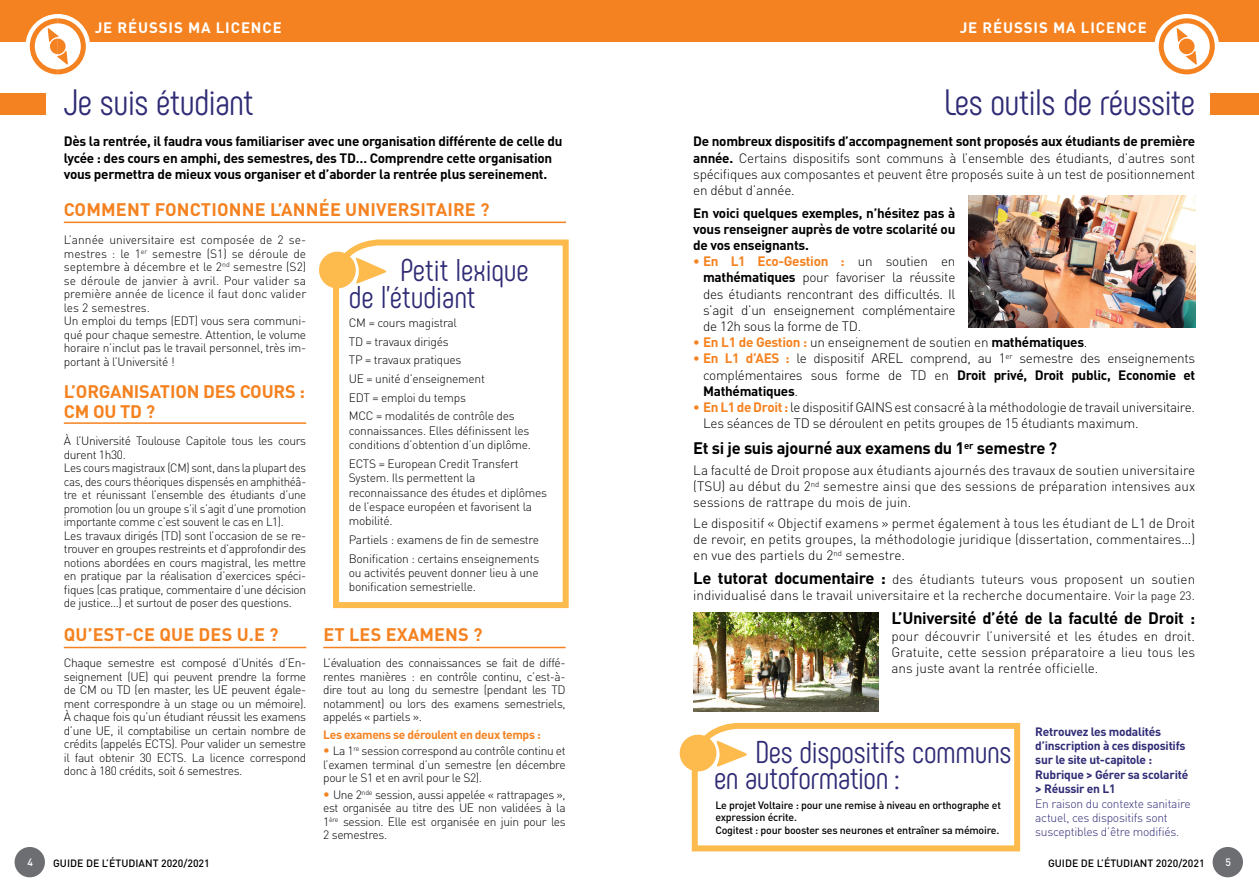
<style>
.page{position:relative;width:1259px;height:893px;background:#fff}
.page>*{position:absolute;margin:0;border:0;box-sizing:border-box;transform-origin:0 0}
.t1{font:36.75px "Phenomena";letter-spacing:-.01em;color:#2f2b75}
.t2{font:31.5px/25.5px "Phenomena";letter-spacing:-.01em;color:#2f2b75}
.t3{font:700 18px "DIN Pro";letter-spacing:.01em;color:#f58220}
.t4{font:700 18px "DIN Pro";letter-spacing:-.01em;color:#f58220}
.t5{font:700 16.5px "DIN Pro";letter-spacing:-.02em;color:#000}
.t6{font:700 15px "DIN Pro";letter-spacing:.06em;color:#fff}
.t7{font:300 13.5px/16.2px "DIN Pro";letter-spacing:-.02em;color:#000;text-align:justify}
.t8{font:700 13.5px/16.2px "DIN Pro";letter-spacing:-.02em;color:#000;text-align:justify}
.t9{font:300 13.5px/16.2px "DIN Pro";color:#000}
.t10{font:300 12px/13.5px "DIN Pro";letter-spacing:-.03em;color:#000}
.t11{font:700 12px/14.4px "DIN Pro";letter-spacing:-.02em;color:#2f2b75}
.t12{font:300 12px/14.4px "DIN Pro";letter-spacing:-.02em;color:#2f2b75}
.t13{font:700 12px "DIN Pro";letter-spacing:-.03em;color:#f58220}
.t14{font:500 10.65px/12.8px "DIN Pro";letter-spacing:-.02em;color:#000}
.t15{font:500 10.5px "DIN Pro";color:#000}
.t16{font:500 10.5px "DIN Pro";color:#fff}
.s1{font-weight:700;font-size:13.5px;color:#f58220}
.s2{font-weight:700}
.s3{font-weight:700;color:#f58220}
.s4{font-weight:700;font-size:16.5px}
.s5{font-size:12px}
</style>
<div class="page">
<div style="left:0;top:94px;width:46px;height:21px;background:#f58220"></div>
<div style="left:0;top:0;width:1259px;height:42px;background:#f58220"></div>
<div style="left:25px;top:14px;width:65px;height:65px;background:#fff;border-radius:50%"></div>
<svg style="left:30px;top:18px;width:56px;height:56px"></svg>
<div style="left:1154px;top:14px;width:65px;height:65px;background:#fff;border-radius:50%"></div>
<svg style="left:1158px;top:18px;width:56px;height:56px"></svg>
<hr style="left:64px;top:222px;width:502px;height:1px;background:#f58220">
<hr style="left:64px;top:422px;width:242px;height:2px;background:#f58220">
<hr style="left:64px;top:647px;width:242px;height:1px;background:#f58220">
<hr style="left:323px;top:647px;width:243px;height:1px;background:#f58220">
<svg style="left:679px;top:722px;width:342px;height:130px"></svg>
<div style="left:1212px;top:847px;width:31px;height:30px;background:#6d6e71;border-radius:50%"></div>
<div style="left:15px;top:847px;width:30px;height:30px;background:#6d6e71;border-radius:50%"></div>
<svg style="left:333px;top:239px;width:236px;height:370px"></svg>
<svg style="left:319px;top:249px;width:69px;height:42px"></svg>
<div style="left:1210px;top:94px;width:49px;height:21px;background:#f58220"></div>
<img style="left:968px;top:195px;width:227px;height:132px">
<img style="left:693px;top:612px;width:185px;height:100px">
<p class="t6" style="left:95px;top:17px;width:54px">Je réuss</p>
<p class="t6" style="left:168px;top:17px;width:115px">is ma licence</p>
<p class="t6" style="left:959px;top:17px;width:54px">Je réuss</p>
<p class="t6" style="left:1033px;top:17px;width:115px">is ma licence</p>
<h1 class="t1" style="left:64px;top:81px;width:191px">Je suis étudiant</h1>
<p class="t8" style="left:64px;top:133px;width:500px;text-align:left">Dès la rentrée, il faudra vous familiariser avec une organisation différente de celle du lycée : des cours en amphi, des semestres, des TD… Comprendre cette organisation vous permettra de mieux vous organiser et d’aborder la rentrée plus sereinement.</p>
<h3 class="t3" style="left:64px;top:197px;width:25px">Comm</h3>
<h3 class="t3" style="left:116px;top:197px;width:375px">ent fonctionne l’année universitaire ?</h3>
<p class="t10" style="left:64px;top:232px;width:244px">L’année universitaire est composée de 2 se&shy;mestres : le 1<sup>er</sup> semestre (S1) se déroule de septembre à décembre et le 2<sup>nd</sup> semestre (S2) se déroule de janvier à avril. Pour valider sa première année de licence il faut donc valider les 2 semestres.<br>Un emploi du temps (EDT) vous sera communi&shy;qué pour chaque semestre. Attention, le volume horaire n’inclut pas le travail personnel, très im&shy;portant à l’Université !</p>
<h3 class="t4" style="left:64px;top:379px;width:188px">L’organisation des cou</h3>
<h3 class="t3" style="left:273px;top:379px;width:33px">rs :</h3>
<h3 class="t3" style="left:64px;top:399px;width:93px">CM ou TD ?</h3>
<p class="t10" style="left:64px;top:433px;width:244px">À l’Université Toulouse Capitole tous les cours durent 1h30.<br>Les cours magistraux (CM) sont, dans la plupart des cas, des cours théoriques dispensés en amphithéâ&shy;tre et réunissant l’ensemble des étudiants d’une promotion (ou un groupe s’il s’agit d’une promotion importante comme c’est souvent le cas en L1).<br>Les travaux dirigés (TD) sont l’occasion de se re&shy;trouver en groupes restreints et d’approfondir des notions abordées en cours magistral, les mettre en pratique par la réalisation d’exercices spéci&shy;fiques (cas pratique, commentaire d’une décision de justice…) et surtout de poser des questions.</p>
<h2 class="t2" style="left:349px;top:257px;width:182px;line-height:27px;text-indent:51px">Petit lexique de l’étudiant</h2>
<p class="t10" style="left:349px;top:313px;width:167px;line-height:18.6px">CM = cours magistral<br>TD = travaux dirigés<br>TP = travaux pratiques<br>UE = unité d’enseignement<br>EDT = emploi du temps<br>MCC = modalités de contrôle des</p>
<p class="t10" style="left:349px;top:423px;width:184px;line-height:14.4px">connaissances. Elles définissent les conditions d’obtention d’un diplôme.</p>
<p class="t10" style="left:349px;top:456px;width:200px;line-height:14.4px">ECTS = European Credit Transfert<br>System. Ils permettent la reconnaissance des études et diplômes de l’espace européen et favorisent la mobilité.</p>
<p class="t10" style="left:349px;top:530px;width:192px;line-height:18.6px">Partiels : examens de fin de semestre<br>Bonification : certains enseignements</p>
<p class="t10" style="left:349px;top:565px;width:191px;line-height:14.4px">ou activités peuvent donner lieu à une bonification semestrielle.</p>
<h3 class="t3" style="left:64px;top:622px;width:216px">Qu’est-ce qu e des U.E ?</h3>
<h3 class="t3" style="left:323px;top:622px;width:161px">Et les exam ens ?</h3>
<p class="t10" style="left:64px;top:656px;width:244px;text-align:justify">Chaque semestre est composé d’Unités d’En&shy;seignement (UE) qui peuvent prendre la forme de CM ou TD (en master, les UE peuvent égale&shy;ment correspondre à un stage ou un mémoire).<br>À chaque fois qu’un étudiant réussit les examens d’une UE, il comptabilise un certain nombre de crédits (appelés ECTS). Pour valider un semestre il faut obtenir 30 ECTS. La licence correspond donc à 180 crédits, soit 6 semestres.</p>
<p class="t10" style="left:323px;top:656px;width:244px;text-align:justify">L’évaluation des connaissances se fait de diffé&shy;rentes manières : en contrôle continu, c’est-à&shy;dire tout au long du semestre (pendant les TD notamment) ou lors des examens semestriels, appelés « partiels ».</p>
<p class="t13" style="left:323px;top:727px;width:219px">Les examens se déroulent en deux temps :</p>
<p class="t10" style="left:323px;top:744px;width:244px;text-align:justify"><span class="s1">•</span> La 1<sup>re</sup> session correspond au contrôle continu et l’examen terminal d’un semestre (en décembre pour le S1 et en avril pour le S2).</p>
<p class="t10" style="left:323px;top:787px;width:244px;text-align:justify"><span class="s1">•</span> Une 2<sup>nde</sup> session, aussi appelée « rattrapages », est organisée au titre des UE non validées à la 1<sup>ère</sup> session. Elle est organisée en juin pour les 2 semestres.</p>
<h1 class="t1" style="left:944px;top:81px;width:252px">Les outils de réussite</h1>
<p class="t7" style="left:693px;top:133px;width:503px"><span class="s2">De nombreux dispositifs d’accompagnement sont proposés aux étudiants de première année.</span> Certains dispositifs sont communs à l’ensemble des étudiants, d’autres sont spécifiques aux composantes et peuvent être proposés suite à un test de positionnement en début d’année.</p>
<p class="t8" style="left:693px;top:204px;width:264px">En voici quelques exemples, n’hésitez pas à vous renseigner auprès de votre scolarité ou de vos enseignants.</p>
<p class="t7" style="left:703px;top:253px;width:254px;text-indent:-10px"><span class="s3">• En L1 Eco-Gestion :</span> un soutien en <span class="s2">mathématiques</span> pour favoriser la réussite des étudiants rencontrant des difficultés. Il s’agit d’un enseignement complémentaire de 12h sous la forme de TD.</p>
<p class="t7" style="left:693px;top:334px;width:395px"><span class="s3">• En L1 de Gestion :</span> un enseignement de soutien en <span class="s2">mathématiques</span>.</p>
<p class="t7" style="left:703px;top:350px;width:493px;text-indent:-10px"><span class="s3">• En L1 d’AES :</span> le dispositif AREL comprend, au 1<sup>er</sup> semestre des enseignements complémentaires sous forme de TD en <span class="s2">Droit privé, Droit public, Economie et Mathématiques</span>.</p>
<p class="t7" style="left:703px;top:398px;width:493px;text-indent:-10px"><span class="s3">• En L1 de Droit :</span> le dispositif GAINS est consacré à la méthodologie de travail universitaire.<br>Les séances de TD se déroulent en petits groupes de 15 étudiants maximum.</p>
<h3 class="t5" style="left:693px;top:437px;width:365px">Et si je suis ajourné aux examens du 1<sup>er</sup> semestre ?</h3>
<p class="t7" style="left:693px;top:461px;width:503px">La faculté de Droit propose aux étudiants ajournés des travaux de soutien universitaire (TSU) au début du 2<sup>nd</sup> semestre ainsi que des sessions de préparation intensives aux sessions de rattrape du mois de juin.</p>
<p class="t7" style="left:693px;top:514px;width:503px">Le dispositif « Objectif examens » permet également à tous les étudiant de L1 de Droit de revoir, en petits groupes, la méthodologie juridique (dissertation, commentaires…) en vue des partiels du 2<sup>nd</sup> semestre.</p>
<p class="t9" style="left:693px;top:571px;width:503px"><span class="s4">Le tutorat documentaire :</span> des étudiants tuteurs vous proposent un soutien individualisé dans le travail universitaire et la recherche documentaire. <span class="s5">Voir la page 23.</span></p>
<h3 class="t5" style="left:891px;top:607px;width:305px">L’Université d’été de la faculté de Droit :</h3>
<p class="t7" style="left:891px;top:627px;width:305px">pour découvrir l’université et les études en droit.<br>Gratuite, cette session préparatoire a lieu tous les ans juste avant la rentrée officielle.</p>
<h2 class="t2" style="left:714px;top:740px;width:299px;text-indent:41px">Des dispositifs communs en autoformation :</h2>
<p class="t14" style="left:715px;top:798px;width:287px">Le projet Voltaire : pour une remise à niveau en orthographe et expression écrite.<br>Cogitest : pour booster ses neurones et entraîner sa mémoire.</p>
<p class="t11" style="left:1035px;top:723px;width:154px">Retrouvez les modalités d’inscription à ces dispositifs sur le site ut-capitole :<br>Rubrique &gt; Gérer sa scolarité &gt; Réussir en L1</p>
<p class="t12" style="left:1035px;top:795px;width:157px">En raison du contexte sanitaire actuel, ces dispositifs sont susceptibles d’être modifiés.</p>
<p class="t16" style="left:27px;top:855px;width:7px">4</p>
<p class="t15" style="left:53px;top:856px;width:158px">GUIDE DE L’ÉTUDIANT 2020/2021</p>
<p class="t15" style="left:1048px;top:856px;width:158px">GUIDE DE L’ÉTUDIANT 2020/2021</p>
<p class="t16" style="left:1225px;top:855px;width:7px">5</p>
</div>
